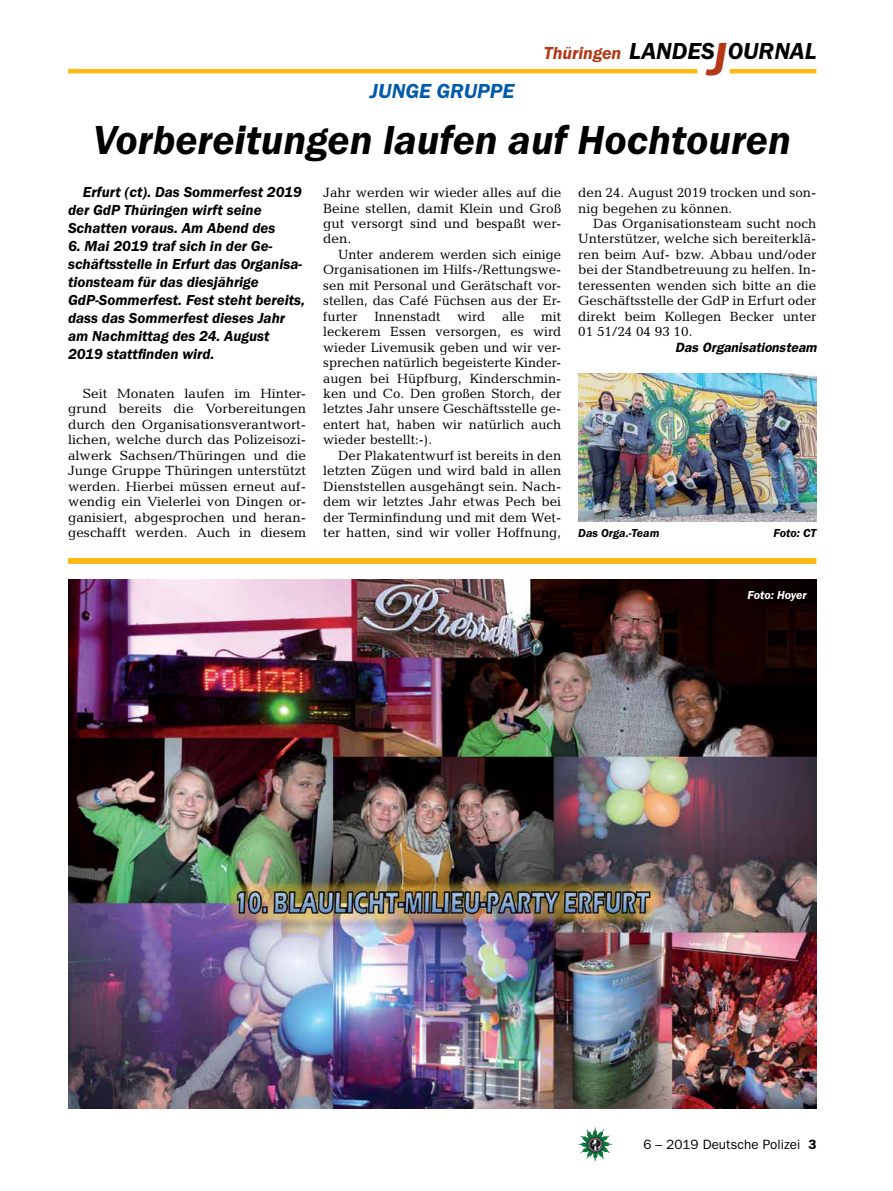
<style>
.page{position:relative;width:893px;height:1191px;background:#fff}
.page>*{position:absolute;margin:0;border:0;box-sizing:border-box;transform-origin:0 0}
.t1{font:italic 600 42px "Franklin Gothic Itc T";color:#000}
.t2{font:italic 600 24px "Franklin Gothic Itc T";color:#000}
.t3{font:italic 600 21px "Franklin Gothic Itc T";color:#005baa}
.t4{font:italic 600 18px "Franklin Gothic Itc T";color:#b33916}
.t5{font:italic 600 15px/18px "Franklin Gothic Itc T";color:#000}
.t6{font:13.5px/15.5px "Candida";color:#000;text-align:justify}
.t7{font:13.5px "Franklin Gothic";color:#000}
.t8{font:italic 600 13.5px "Franklin Gothic";color:#000}
.t9{font:italic 600 12px "Franklin Gothic Itc T";color:#000}
.t10{font:italic 600 12px "Franklin Gothic Itc T";letter-spacing:-.005em;color:#fff}
.s1{font-size:48px;color:#b33916}
.s2{font-weight:600}
</style>
<div class="page">
<img style="left:578px;top:1127px;width:17px;height:25px">
<hr style="left:730px;top:69px;width:86px;height:4px;background:#fdb913">
<hr style="left:68px;top:69px;width:629px;height:4px;background:#fdb913">
<img style="left:68px;top:580px;width:748px;height:529px">
<img style="left:578px;top:373px;width:238px;height:148px">
<div style="left:68px;top:558px;width:748px;height:6px;background:#fdb913"></div>
<h3 class="t3" style="left:370px;top:79px;width:23px">Junge</h3>
<h3 class="t3" style="left:436px;top:79px;width:28px">Gruppe</h3>
<h3 class="t4" style="left:544px;top:42px;width:79px">Thüringen</h3>
<h2 class="t2" style="left:629px;top:37px;width:189px">LANDES<span class="s1">J</span>OURNAL</h2>
<h1 class="t1" style="left:94px;top:115px;width:699px">Vorbereitungen laufen auf Hochtouren</h1>
<p class="t5" style="left:68px;top:183px;width:235px;text-indent:15px">Erfurt (ct). Das Sommerfest 2019 der GdP Thüringen wirft seine<br>Schatten voraus. Am Abend des</p>
<p class="t5" style="left:68px;top:237px;width:239px">6. Mai 2019 traf sich in der Ge&shy;schäftsstelle in Erfurt das Organisa&shy;tionsteam für das diesjährige<br>GdP-Sommerfest. Fest steht bereits, dass das Sommerfest dieses Jahr am Nachmittag des 24. August<br>2019 stattfinden wird.</p>
<p class="t6" style="left:68px;top:386px;width:240px;text-indent:15px">Seit Monaten laufen im Hinter&shy;grund bereits die Vorbereitungen durch den Organisationsverantwort&shy;lichen, welche durch das Polizeisozi&shy;alwerk Sachsen/Thüringen und die Junge Gruppe Thüringen unterstützt werden. Hierbei müssen erneut auf&shy;wendig ein Vielerlei von Dingen or&shy;ganisiert, abgesprochen und heran&shy;geschafft werden. Auch in diesem</p>
<p class="t6" style="left:578px;top:185px;width:240px">den 24. August 2019 trocken und son&shy;nig begehen zu können.</p>
<p class="t6" style="left:578px;top:216px;width:240px;text-indent:15px">Das Organisationsteam sucht noch Unterstützer, welche sich bereiterklä&shy;ren beim Auf- bzw. Abbau und/oder bei der Standbetreuung zu helfen. In&shy;teressenten wenden sich bitte an die Geschäftsstelle der GdP in Erfurt oder direkt beim Kollegen Becker unter 01 51/24 04 93 10.</p>
<p class="t8" style="left:675px;top:339px;width:143px">Das Organisationsteam</p>
<p class="t6" style="left:323px;top:185px;width:240px">Jahr werden wir wieder alles auf die Beine stellen, damit Klein und Groß gut versorgt sind und bespaßt wer&shy;den.</p>
<p class="t6" style="left:323px;top:247px;width:240px;text-indent:15px">Unter anderem werden sich einige Organisationen im Hilfs-/Rettungswe&shy;sen mit Personal und Gerätschaft vor&shy;stellen, das Café Füchsen aus der Er&shy;furter Innenstadt wird alle mit leckerem Essen versorgen, es wird wieder Livemusik geben und wir ver&shy;sprechen natürlich begeisterte Kinder&shy;augen bei Hüpfburg, Kinderschmin&shy;ken und Co. Den großen Storch, der letztes Jahr unsere Geschäftsstelle ge&shy;entert hat, haben wir natürlich auch wieder bestellt:-).</p>
<p class="t6" style="left:323px;top:447px;width:240px;text-indent:15px">Der Plakatentwurf ist bereits in den letzten Zügen und wird bald in allen Dienststellen ausgehängt sein. Nach&shy;dem wir letztes Jahr etwas Pech bei der Terminfindung und mit dem Wet&shy;ter hatten, sind wir voller Hoffnung,</p>
<p class="t9" style="left:578px;top:526px;width:83px">Das Orga.-Team</p>
<p class="t9" style="left:774px;top:526px;width:44px">Foto: CT</p>
<p class="t10" style="left:747px;top:588px;width:61px">Foto: Hoyer</p>
<p class="t7" style="left:643px;top:1136px;width:175px">6 – 2019 Deutsche Polizei <span class="s2">3</span></p>
</div>
